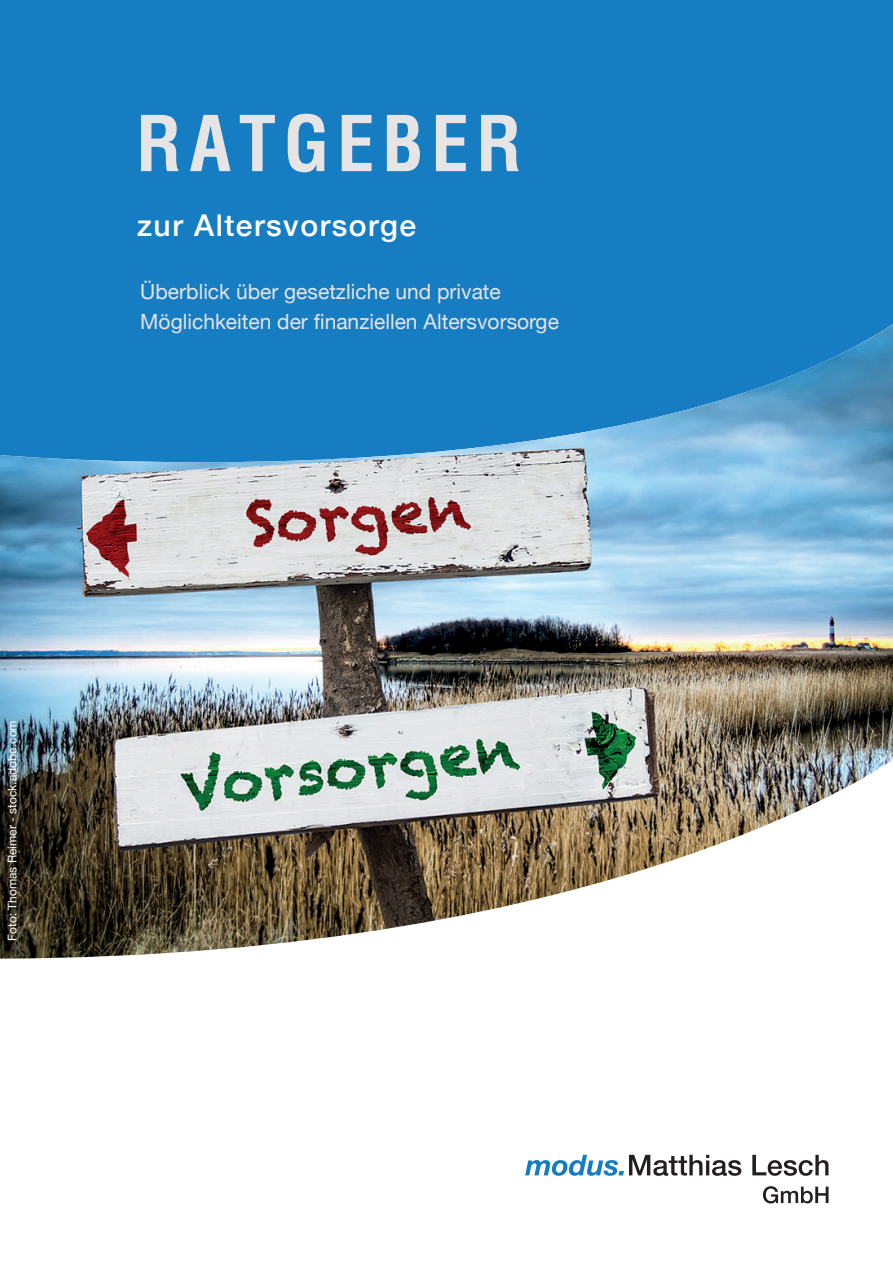
<style>
.page{position:relative;width:893px;height:1263px;background:#fff}
.page>*{position:absolute;margin:0;border:0;box-sizing:border-box;transform-origin:0 0}
.t1{font:700 condensed 75px "Helvetica";letter-spacing:.1em;color:#e6e4e5}
.t2{font:500 30px "Helvetica Neue";letter-spacing:.05em;color:#fff}
.t3{font:21px/30px "Helvetica Neue";color:#e6e4e5}
.t4{font:12px "Helvetica Neue";color:#fff}
</style>
<div class="page">
<div style="left:0;top:0;width:893px;height:472px;background:#177dc2"></div>
<img style="left:0;top:324px;width:893px;height:635px">
<svg style="left:763px;top:1186px;width:65px;height:17px"></svg>
<svg style="left:525px;top:1155px;width:303px;height:21px"></svg>
<h1 class="t1" style="left:136px;top:94px;width:387px">RATGEBER</h1>
<h2 class="t2" style="left:137px;top:201px;width:280px">zur Altersvorsorge</h2>
<p class="t3" style="left:140px;top:277px;width:420px">Überblick über gesetzliche und private<br>Möglichkeiten der finanziellen Altersvorsorge</p>
<p class="t4" style="left:3px;top:941px;width:222px;rotate:-90deg">Foto: Thomas Reimer - stock.adobe.com</p>
</div>
